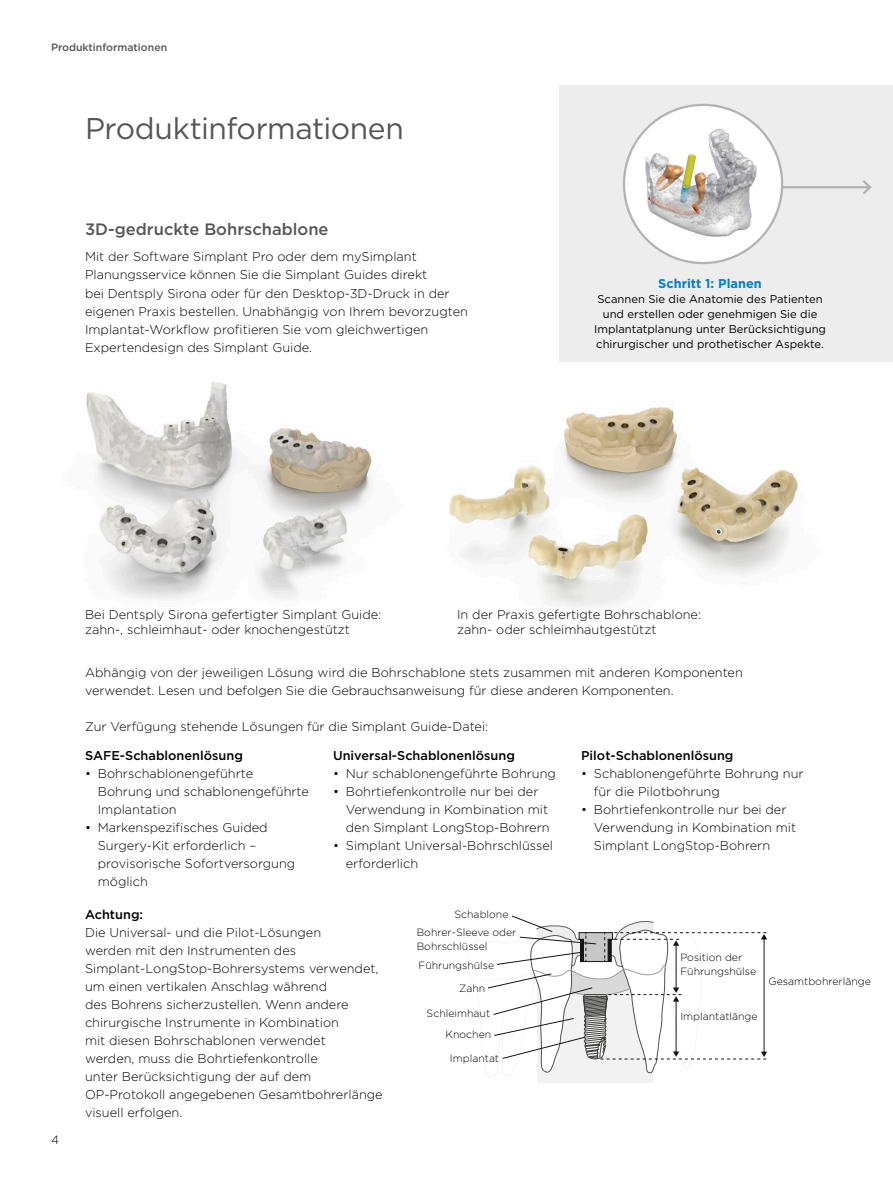
<style>
.page{position:relative;width:893px;height:1191px;background:#fff}
.page>*{position:absolute;margin:0;border:0;box-sizing:border-box;transform-origin:0 0}
.t1{font:30px "Gotham";letter-spacing:-.015em;color:#565655}
.t2{font:500 16.5px "Gotham";color:#565655}
.t3{font:300 12.75px/18px "Gotham";color:#000}
.t4{font:500 12.75px "Gotham";color:#000}
.t5{font:700 12.75px "Gotham";color:#007fc8}
.t6{font:300 12px "Gotham";color:#000}
.t7{font:11.25px/15px "Gotham";color:#000;text-align:center}
.t8{font:300 10.5px/18.5px "Gotham";color:#000}
.t9{font:500 10.5px "Gotham";color:#565655}
</style>
<div class="page">
<img style="left:449px;top:407px;width:349px;height:200px">
<div style="left:560px;top:85px;width:333px;height:276px;background:#ededed"></div>
<hr style="left:634px;top:186px;width:236px;height:2px;background:#b2b2b2">
<svg style="left:860px;top:180px;width:12px;height:14px"></svg>
<div style="left:537px;top:981px;width:115px;height:101px;background:#f2f2f2"></div>
<svg style="left:488px;top:915px;width:279px;height:164px"></svg>
<div style="left:624px;top:105px;width:158px;height:158px;background:#fff;border-radius:50%"></div>
<img style="left:624px;top:122px;width:158px;height:124px">
<img style="left:86px;top:382px;width:286px;height:217px">
<p class="t9" style="left:51px;top:41px;width:118px">Produktinformationen</p>
<h1 class="t1" style="left:85px;top:109px;width:320px">Produktinformationen</h1>
<p class="t2" style="left:85px;top:218px;width:245px">3D-gedruckte Bohrschablone</p>
<p class="t3" style="left:85px;top:248px;width:384px">Mit der Software Simplant Pro oder dem mySimplant Planungsservice können Sie die Simplant Guides direkt<br>bei Dentsply Sirona oder für den Desktop-3D-Druck in der eigenen Praxis bestellen. Unabhängig von Ihrem bevorzugten Implantat-Workflow profitieren Sie vom gleichwertigen Expertendesign des Simplant Guide.</p>
<p class="t5" style="left:658px;top:275px;width:105px">Schritt 1: Planen</p>
<p class="t7" style="left:594px;top:291px;width:233px">Scannen Sie die Anatomie des Patienten und erstellen oder genehmigen Sie die Implantatplanung unter Berücksichtigung chirurgischer und prothetischer Aspekte.</p>
<p class="t3" style="left:85px;top:606px;width:298px;line-height:15px">Bei Dentsply Sirona gefertigter Simplant Guide: zahn-, schleimhaut- oder knochengestützt</p>
<p class="t3" style="left:457px;top:606px;width:246px;line-height:15px">In der Praxis gefertigte Bohrschablone: zahn- oder schleimhautgestützt</p>
<p class="t3" style="left:85px;top:663px;width:659px">Abhängig von der jeweiligen Lösung wird die Bohrschablone stets zusammen mit anderen Komponenten verwendet. Lesen und befolgen Sie die Gebrauchsanweisung für diese anderen Komponenten.</p>
<p class="t3" style="left:85px;top:717px;width:405px">Zur Verfügung stehende Lösungen für die Simplant Guide-Datei:</p>
<p class="t6" style="left:51px;top:1132px;width:9px">4</p>
<p class="t4" style="left:85px;top:747px;width:159px">SAFE-Schablonenlösung</p>
<p class="t3" style="left:98px;top:764px;width:213px;text-indent:-13px">• Bohrschablonengeführte<br>Bohrung und schablonengeführte<br>Implantation</p>
<p class="t3" style="left:98px;top:818px;width:199px;text-indent:-13px">• Markenspezifisches Guided<br>Surgery-Kit erforderlich – provisorische Sofortversorgung möglich</p>
<p class="t4" style="left:333px;top:747px;width:183px">Universal-Schablonenlösung</p>
<p class="t3" style="left:333px;top:764px;width:224px">• Nur schablonengeführte Bohrung</p>
<p class="t3" style="left:346px;top:782px;width:205px;text-indent:-13px">• Bohrtiefenkontrolle nur bei der<br>Verwendung in Kombination mit den Simplant LongStop-Bohrern</p>
<p class="t3" style="left:346px;top:836px;width:209px;text-indent:-13px">• Simplant Universal-Bohrschlüssel erforderlich</p>
<p class="t4" style="left:85px;top:906px;width:60px">Achtung:</p>
<p class="t3" style="left:85px;top:923px;width:299px">Die Universal- und die Pilot-Lösungen<br>werden mit den Instrumenten des Simplant-LongStop-Bohrersystems verwendet, um einen vertikalen Anschlag während<br>des Bohrens sicherzustellen. Wenn andere chirurgische Instrumente in Kombination<br>mit diesen Bohrschablonen verwendet<br>werden, muss die Bohrtiefenkontrolle<br>unter Berücksichtigung der auf dem OP-Protokoll angegebenen Gesamtbohrerlänge visuell erfolgen.</p>
<p class="t8" style="left:417px;top:904px;width:101px;text-indent:38px">Schablone<br>Bohrer-Sleeve oder</p>
<p class="t8" style="left:417px;top:936px;width:79px;line-height:19px">Bohrschlüssel<br>Führungshülse</p>
<p class="t8" style="left:459px;top:978px;width:28px">Zahn</p>
<p class="t8" style="left:427px;top:1002px;width:66px;line-height:21.3px;text-align:right">Schleimhaut<br>Knochen</p>
<p class="t8" style="left:450px;top:1049px;width:51px">Implantat</p>
<p class="t4" style="left:581px;top:747px;width:154px">Pilot-Schablonenlösung</p>
<p class="t3" style="left:594px;top:764px;width:211px;text-indent:-13px">• Schablonengeführte Bohrung nur für die Pilotbohrung</p>
<p class="t3" style="left:594px;top:800px;width:204px;text-indent:-13px">• Bohrtiefenkontrolle nur bei der<br>Verwendung in Kombination mit<br>Simplant LongStop-Bohrern</p>
<p class="t8" style="left:680px;top:950px;width:77px;line-height:13.5px">Position der<br>Führungshülse</p>
<p class="t8" style="left:680px;top:1006px;width:79px">Implantatlänge</p>
<p class="t8" style="left:769px;top:971px;width:104px">Gesamtbohrerlänge</p>
</div>
